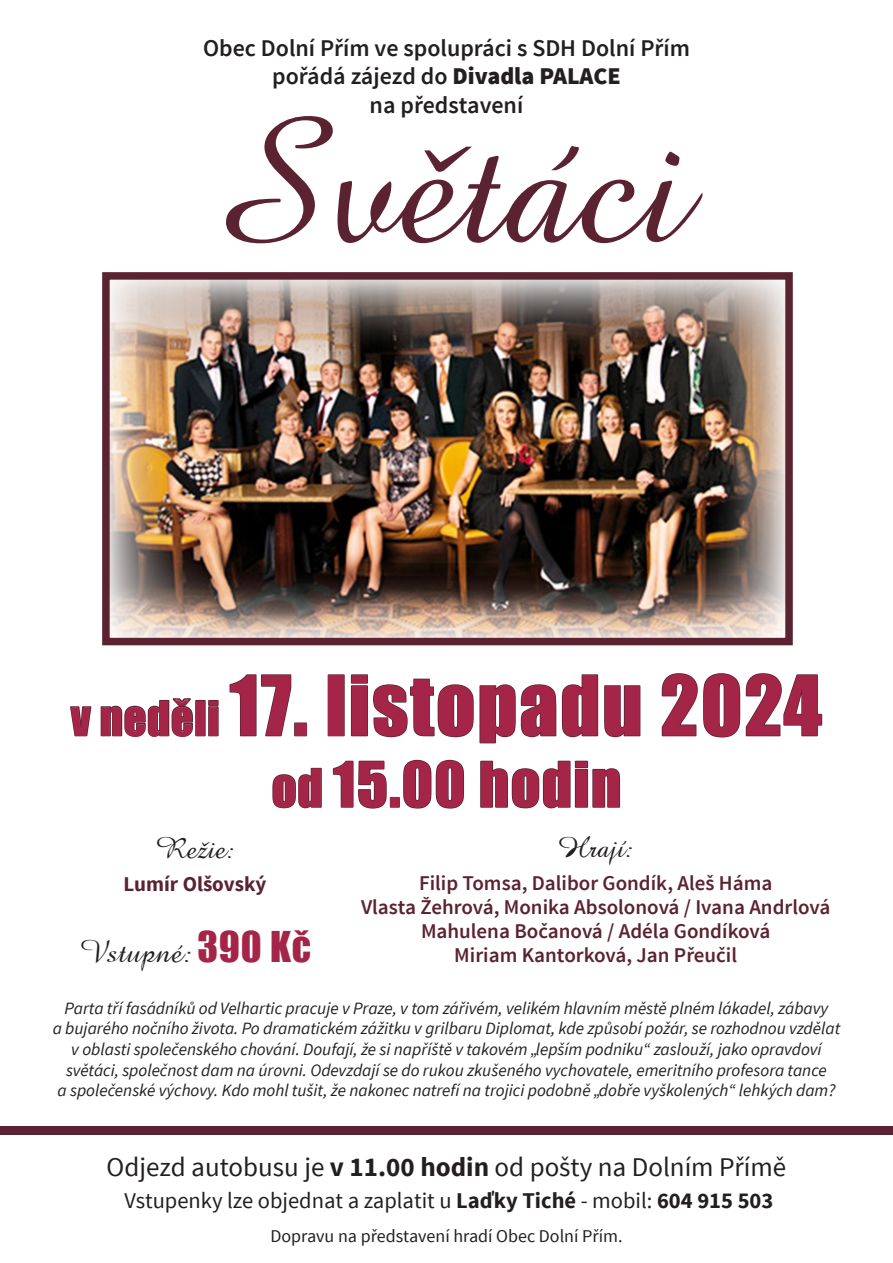
<style>
.page{position:relative;width:893px;height:1263px;background:#fff}
.page>*{position:absolute;margin:0;border:0;box-sizing:border-box;transform-origin:0 0}
.t1{font:177px "Amazone AT";color:#5b2331}
.t2{font:76.5px "Impact";letter-spacing:.03em;color:#a42547}
.t3{font:57.6px "Impact";letter-spacing:.03em;color:#a42547}
.t4{font:31.5px "Amazone AT";letter-spacing:.02em;color:#231f20}
.t5{font:30px "Amazone AT";color:#231f20}
.t6{font:27px "Source Sans Pro";color:#231f20}
.t7{font:600 24px/28.2px "Source Sans Pro";color:#231f20;text-align:center}
.t8{font:22.5px "Source Sans Pro";color:#231f20}
.t9{font:600 21px/24px "Source Sans Pro";color:#5b2331;text-align:center}
.t10{font:700 21px "Source Sans Pro";color:#5b2331}
.t11{font:18px "Source Sans Pro";color:#231f20}
.t12{font:italic 17.25px/20.7px "Source Sans Pro";color:#231f20;text-align:center}
.s1{font-weight:900}
.s2{font-size:44.1px}
.s3{font-size:48.6px}
.s4{font-family:"Impact";font-size:39px;color:#a42547}
.s5{font-weight:700}
</style>
<div class="page">
<div style="left:0;top:1126px;width:893px;height:9px;background:#5b2331"></div>
<img style="left:111px;top:281px;width:673px;height:355px">
<div style="left:102px;top:272px;width:691px;height:373px;border:8px solid #5b2331"></div>
<svg style="left:70px;top:706px;width:22px;height:31px"></svg>
<svg style="left:100px;top:698px;width:93px;height:39px"></svg>
<div style="left:195px;top:700px;width:11px;height:36px;border:2px solid #5b2331"></div>
<svg style="left:208px;top:700px;width:11px;height:37px"></svg>
<svg style="left:229px;top:674px;width:63px;height:63px"></svg>
<div style="left:294px;top:722px;width:13px;height:14px;border:2px solid #5b2331"></div>
<div style="left:328px;top:674px;width:17px;height:62px;border:2px solid #5b2331"></div>
<svg style="left:350px;top:674px;width:291px;height:70px"></svg>
<svg style="left:661px;top:673px;width:162px;height:65px"></svg>
<svg style="left:272px;top:767px;width:50px;height:42px"></svg>
<svg style="left:332px;top:760px;width:55px;height:49px"></svg>
<div style="left:390px;top:797px;width:10px;height:11px;border:2px solid #5b2331"></div>
<svg style="left:403px;top:759px;width:61px;height:50px"></svg>
<svg style="left:480px;top:760px;width:141px;height:49px"></svg>
<p class="t7" style="left:203px;top:35px;width:488px">Obec Dolní Přím ve spolupráci s SDH Dolní Přím</p>
<p class="t7" style="left:272px;top:63px;width:350px">pořádá zájezd do <span class="s1">Divadla PALACE </span>na představení</p>
<p class="t1" style="left:206px;top:81px;width:482px">Světáci</p>
<p class="t2" style="left:71px;top:646px;width:752px"><span class="s2">v neděli</span> 17. listopadu 2024</p>
<p class="t3" style="left:272px;top:740px;width:351px"><span class="s3">od</span> 15.00 hodin</p>
<p class="t5" style="left:559px;top:830px;width:76px">Hrají:</p>
<p class="t9" style="left:361px;top:871px;width:471px">Filip Tomsa, Dalibor Gondík, Aleš Háma<br>Vlasta Žehrová, Monika Absolonová / Ivana Andrlová<br>Mahulena Bočanová / Adéla Gondíková</p>
<p class="t5" style="left:156px;top:831px;width:80px">Režie:</p>
<p class="t10" style="left:124px;top:871px;width:144px">Lumír Olšovský</p>
<p class="t4" style="left:79px;top:934px;width:234px">Vstupné: <span class="s4">390 Kč</span></p>
<p class="t9" style="left:454px;top:943px;width:284px">Miriam Kantorková, Jan Přeučil</p>
<p class="t12" style="left:53px;top:997px;width:789px">Parta tří fasádníků od Velhartic pracuje v Praze, v tom zářivém, velikém hlavním městě plném lákadel, zábavy<br>a bujarého nočního života. Po dramatickém zážitku v grilbaru Diplomat, kde způsobí požár, se rozhodnou vzdělat v oblasti společenského chování. Doufají, že si napříště v takovém „lepším podniku“ zaslouží, jako opravdoví světáci, společnost dam na úrovni. Odevzdají se do rukou zkušeného vychovatele, emeritního profesora tance<br>a společenské výchovy. Kdo mohl tušit, že nakonec natrefí na trojici podobně „dobře vyškolených“ lehkých dam?</p>
<p class="t6" style="left:107px;top:1150px;width:681px">Odjezd autobusu je <span class="s5">v 11.00 hodin</span> od pošty na Dolním Přímě</p>
<p class="t8" style="left:125px;top:1186px;width:650px">Vstupenky lze objednat a zaplatit u <span class="s5">Laďky Tiché</span> - mobil: <span class="s5">604 915 503</span></p>
<p class="t11" style="left:270px;top:1225px;width:354px">Dopravu na představení hradí Obec Dolní Přím.</p>
</div>
